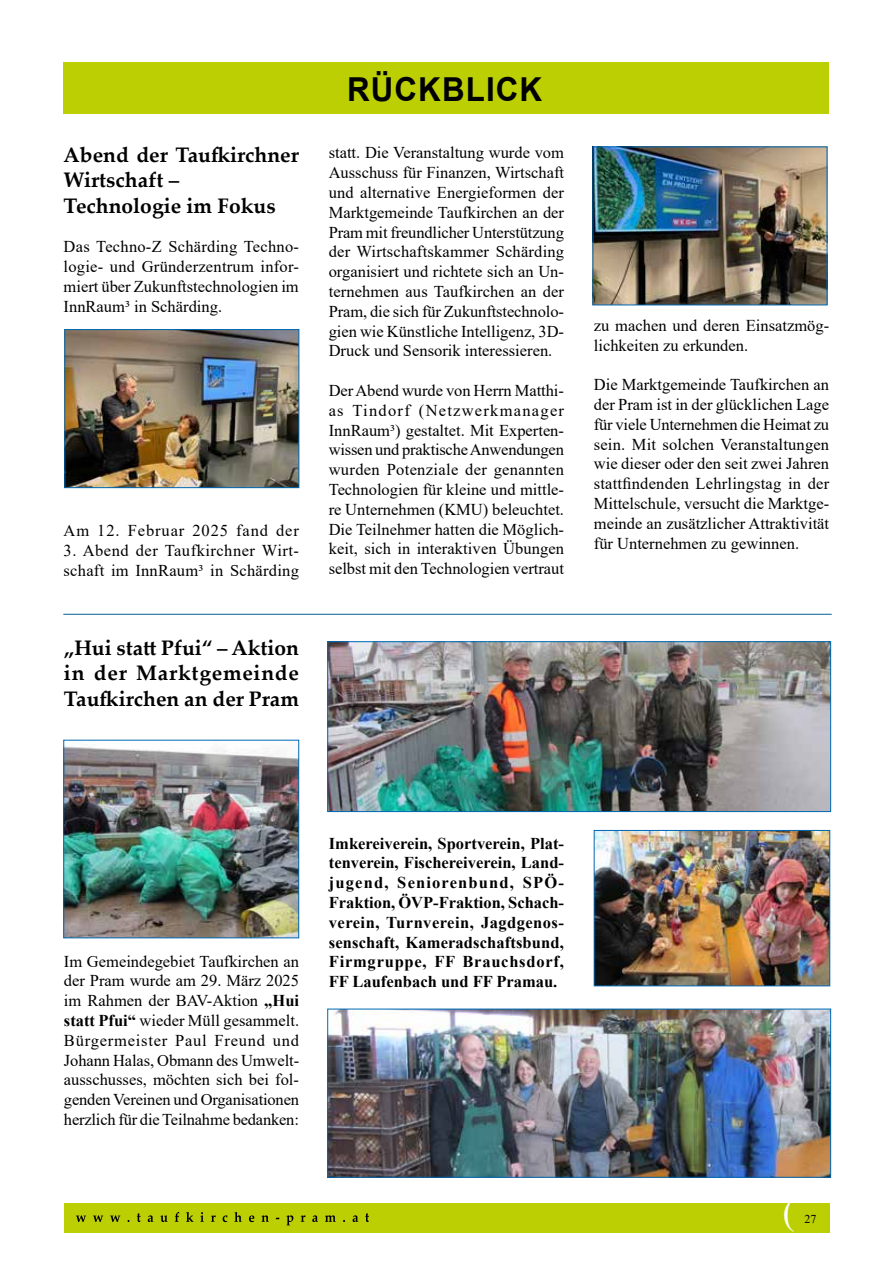
<style>
.page{position:relative;width:893px;height:1263px;background:#fff}
.page>*{position:absolute;margin:0;border:0;box-sizing:border-box;transform-origin:0 0}
.t1{font:700 33px "Arial";letter-spacing:.035em;color:#000;scale:.95 1}
.t2{font:700 21px/25.2px "Palatino Linotype";color:#000}
.t3{font:16.5px/19.8px "Times New Roman";color:#000;text-align:justify}
.t4{font:700 16.5px/19.8px "Times New Roman";letter-spacing:.025em;color:#000;text-align:justify}
.t5{font:16.5px "Times New Roman";letter-spacing:.055em;color:#000}
.t6{font:12px "Times New Roman";color:#000}
.s1{font-weight:700}
</style>
<div class="page">
<div style="left:64px;top:1203px;width:765px;height:30px;background:#bbcf03"></div>
<svg style="left:76px;top:1212px;width:293px;height:13px"></svg>
<div style="left:64px;top:63px;width:765px;height:51px;background:#bbcf03"></div>
<hr style="left:63px;top:614px;width:769px;height:1px;background:#005d96">
<img style="left:594px;top:149px;width:231px;height:154px">
<img style="left:66px;top:331px;width:231px;height:155px">
<div style="left:64px;top:329px;width:235px;height:159px;border:1px solid #0069b4"></div>
<img style="left:596px;top:832px;width:232px;height:152px">
<div style="left:594px;top:830px;width:236px;height:156px;border:1px solid #0069b4"></div>
<img style="left:65px;top:742px;width:232px;height:194px">
<div style="left:63px;top:740px;width:236px;height:198px;border:1px solid #0069b4"></div>
<img style="left:329px;top:643px;width:500px;height:167px">
<div style="left:327px;top:641px;width:504px;height:171px;border:1px solid #0069b4"></div>
<img style="left:329px;top:1011px;width:500px;height:165px">
<div style="left:327px;top:1009px;width:504px;height:169px;border:1px solid #0069b4"></div>
<p class="t2" style="left:64px;top:142px;width:237px">Abend der Taufkirchner<br>Wirtschaft –<br>Technologie im Fokus</p>
<p class="t3" style="left:64px;top:236px;width:237px">Das Techno-Z Schärding Techno&shy;logie- und Gründerzentrum infor&shy;miert über Zukunftstechnologien im InnRaum³ in Schärding.</p>
<p class="t5" style="left:64px;top:519px;width:237px">Am 12. Februar 2025 fand der</p>
<p class="t3" style="left:64px;top:540px;width:237px">3. Abend der Taufkirchner Wirt&shy;schaft im InnRaum³ in Schärding</p>
<p class="t2" style="left:64px;top:635px;width:237px;text-align:justify">„Hui statt Pfui“ – Aktion in der Marktgemeinde Taufkirchen an der Pram</p>
<h1 class="t1" style="left:347px;top:66px;width:207px">RÜCKBLICK</h1>
<p class="t3" style="left:329px;top:142px;width:237px">statt. Die Veranstaltung wurde vom Ausschuss für Finanzen, Wirtschaft und alternative Energieformen der Marktgemeinde Taufkirchen an der Pram mit freundlicher Unterstützung der Wirtschaftskammer Schärding organisiert und richtete sich an Un&shy;ternehmen aus Taufkirchen an der Pram, die sich für Zukunftstechnolo&shy;gien wie Künstliche Intelligenz, 3D-Druck und Sensorik interessieren.</p>
<p class="t3" style="left:329px;top:380px;width:237px">Der Abend wurde von Herrn Matthi&shy;as Tindorf (Netzwerkmanager InnRaum³) gestaltet. Mit Experten&shy;wissen und praktische Anwendungen wurden Potenziale der genannten Technologien für kleine und mittle&shy;re Unternehmen (KMU) beleuchtet.<br>Die Teilnehmer hatten die Möglich&shy;keit, sich in interaktiven Übungen selbst mit den Technologien vertraut</p>
<p class="t3" style="left:594px;top:315px;width:237px">zu machen und deren Einsatzmög&shy;lichkeiten zu erkunden.</p>
<p class="t3" style="left:594px;top:374px;width:237px">Die Marktgemeinde Taufkirchen an der Pram ist in der glücklichen Lage für viele Unternehmen die Heimat zu sein. Mit solchen Veranstaltungen wie dieser oder den seit zwei Jahren stattfindenden Lehrlingstag in der Mittelschule, versucht die Marktge&shy;meinde an zusätzlicher Attraktivität für Unternehmen zu gewinnen.</p>
<p class="t3" style="left:64px;top:950px;width:237px">Im Gemeindegebiet Taufkirchen an der Pram wurde am 29. März 2025 im Rahmen der BAV-Aktion <span class="s1">„Hui statt Pfui“</span> wieder Müll gesammelt.<br>Bürgermeister Paul Freund und Johann Halas, Obmann des Umwelt&shy;ausschusses, möchten sich bei fol&shy;genden Vereinen und Organisationen herzlich für die Teilnahme bedanken:</p>
<p class="t4" style="left:329px;top:833px;width:237px">Imkereiverein, Sportverein, Plat&shy;tenverein, Fischereiverein, Land&shy;jugend, Seniorenbund, SPÖ-Fraktion, ÖVP-Fraktion, Schach&shy;verein, Turnverein, Jagdgenos&shy;senschaft, Kameradschaftsbund, Firmgruppe, FF Brauchsdorf, FF Laufenbach und FF Pramau.</p>
<p class="t6" style="left:804px;top:1210px;width:13px">27</p>
</div>
